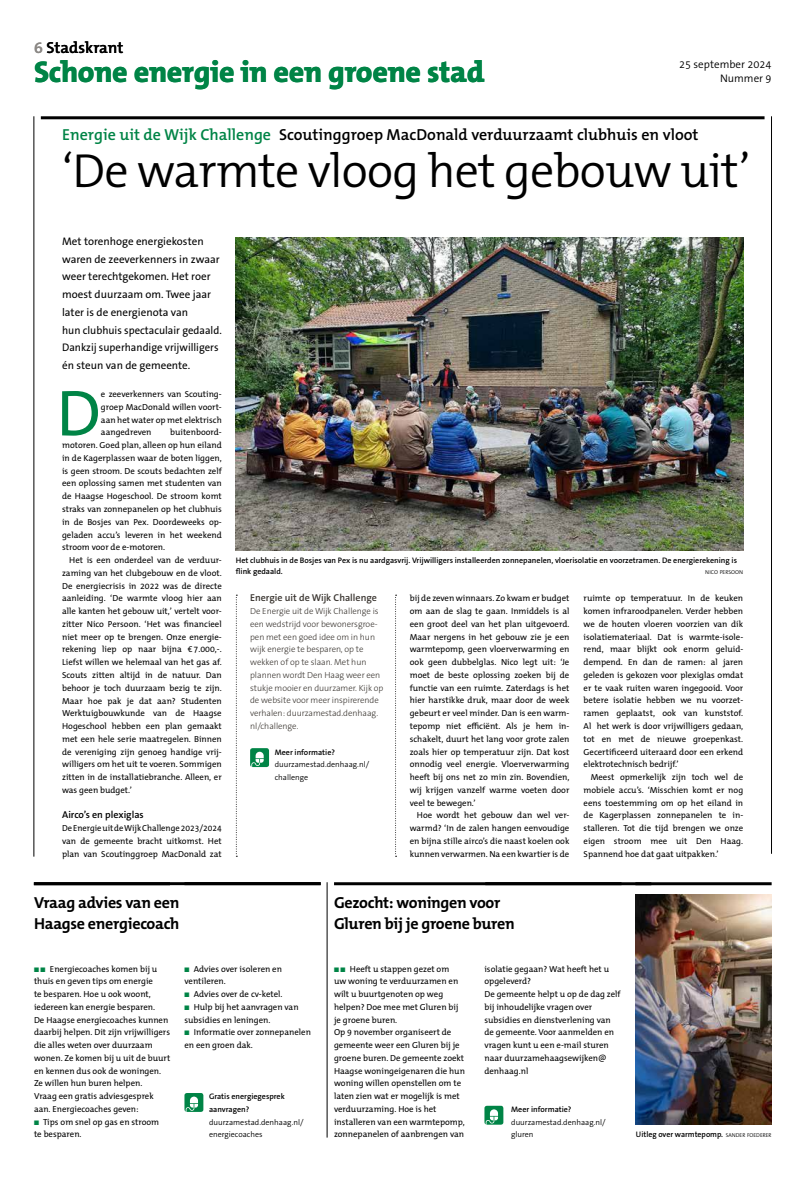
<style>
.page{position:relative;width:806px;height:1180px;background:#fff}
.page>*{position:absolute;margin:0;border:0;box-sizing:border-box;transform-origin:0 0}
.t1{font:65.4px "The Mix B W5 Plain";color:#008446}
.t2{font:300 48px "The Mix B W4";letter-spacing:-.015em;color:#000}
.t3{font:800 30px "The Mix B W8";letter-spacing:-.01em;color:#008446}
.t4{font:600 16px "The Mix B W6";color:#000}
.t5{font:700 16px/21.3px "The Mix B W7";letter-spacing:-.015em;color:#000}
.t6{font:11px/17.7px "The Sans B W5 Plain";color:#000}
.t7{font:300 11px/14.1px "The Sans B W4";color:#000;text-align:right}
.t8{font:600 10px "The Sans B W6";color:#39342f}
.t9{font:600 10px "The Sans B W6";color:#000}
.t10{font:8.8px/12.8px "The Mix B W5 Plain";color:#000;text-align:justify}
.t11{font:300 8.8px/12.8px "The Sans B W3";letter-spacing:-.005em;color:#39342f}
.t12{font:600 8px/10.6px "The Sans B W6";color:#000}
.t13{font:300 8px/12.8px "The Sans B W4";color:#000}
.t14{font:300 5.6px "The Sans B W4";color:#000}
.s1{color:#8c8986}
.s2{color:#008446}
.s3{font-family:"The Sans B W4";font-weight:300;font-size:5.6px}
</style>
<div class="page">
<svg style="left:250px;top:748px;width:19px;height:19px"></svg>
<svg style="left:184px;top:1093px;width:19px;height:18px"></svg>
<hr style="left:34px;top:882px;width:286px;height:3px;background:#000">
<svg style="left:484px;top:1105px;width:19px;height:19px"></svg>
<hr style="left:41px;top:116px;width:723px;height:3px;background:#000">
<hr style="left:770px;top:116px;width:1px;height:737px;background:#000">
<hr style="left:334px;top:882px;width:317px;height:3px;background:#000">
<hr style="left:34px;top:116px;width:1px;height:740px;background:#000">
<hr style="left:635px;top:882px;width:136px;height:3px;background:#000">
<hr style="left:327px;top:882px;width:1px;height:255px;background:#000">
<img style="left:236px;top:237px;width:506px;height:313px">
<svg style="left:236px;top:594px;width:1px;height:262px"></svg>
<svg style="left:395px;top:594px;width:1px;height:262px"></svg>
<img style="left:635px;top:894px;width:136px;height:230px">
<h3 class="t4" style="left:34px;top:38px;width:91px"><span class="s1">6</span> Stadskrant</h3>
<h3 class="t3" style="left:34px;top:52px;width:451px">Schone energie in een groene stad</h3>
<p class="t7" style="left:678px;top:57px;width:94px">25 september 2024<br>Nummer 9</p>
<h3 class="t4" style="left:62px;top:124px;width:637px"><span class="s2">Energie uit de Wijk Challenge</span> Scoutinggroep MacDonald verduurzaamt clubhuis en vloot</h3>
<h2 class="t2" style="left:62px;top:140px;width:689px">‘De warmte vloog het gebouw uit’</h2>
<p class="t6" style="left:62px;top:232px;width:161px">Met torenhoge energiekosten waren de zeeverkenners in zwaar weer terechtgekomen. Het roer moest duurzaam om. Twee jaar later is de energienota van<br>hun clubhuis spectaculair gedaald.<br>Dankzij superhandige vrijwilligers én steun van de gemeente.</p>
<h1 class="t1" style="left:56px;top:371px;width:46px">D</h1>
<p class="t10" style="left:101px;top:388px;width:122px">e zeeverkenners van Scouting&shy;groep MacDonald willen voort&shy;aan het water op met elektrisch aangedreven</p>
<p class="t10" style="left:62px;top:426px;width:161px;text-indent:108px">buitenboord&shy;motoren. Goed plan, alleen op hun eiland in de Kagerplassen waar de boten liggen, is geen stroom. De scouts bedachten zelf een oplossing samen met studenten van de Haagse Hogeschool. De stroom komt straks van zonnepanelen op het clubhuis in de Bosjes van Pex. Doordeweeks op&shy;geladen accu’s leveren in het weekend stroom voor de e-motoren.</p>
<p class="t10" style="left:62px;top:553px;width:161px;text-indent:7px">Het is een onderdeel van de verduur&shy;zaming van het clubgebouw en de vloot.<br>De energiecrisis in 2022 was de directe aanleiding. ‘De warmte vloog hier aan alle kanten het gebouw uit,’ vertelt voor&shy;zitter Nico Persoon. ‘Het was financieel niet meer op te brengen. Onze energie&shy;rekening liep op naar bijna €7.000,-.<br>Liefst willen we helemaal van het gas af.<br>Scouts zitten altijd in de natuur. Dan behoor je toch duurzaam bezig te zijn.<br>Maar hoe pak je dat aan? Studenten Werktuigbouwkunde van de Haagse Hogeschool hebben een plan gemaakt met een hele serie maatregelen. Binnen de vereniging zijn genoeg handige vrij&shy;willigers om het uit te voeren. Sommigen zitten in de installatiebranche. Alleen, er was geen budget.’</p>
<p class="t9" style="left:62px;top:808px;width:83px">Airco’s en plexiglas</p>
<p class="t10" style="left:62px;top:821px;width:161px">De Energie uit de Wijk Challenge 2023/2024 van de gemeente bracht uitkomst. Het plan van Scoutinggroep MacDonald zat</p>
<p class="t12" style="left:236px;top:555px;width:502px">Het clubhuis in de Bosjes van Pex is nu aardgasvrij. Vrijwilligers installeerden zonnepanelen, vloerisolatie en voorzetramen. De energierekening is flink gedaald.</p>
<p class="t14" style="left:704px;top:568px;width:39px">NICO PERSOON</p>
<p class="t8" style="left:250px;top:591px;width:128px">Energie uit de Wijk Challenge</p>
<p class="t11" style="left:250px;top:604px;width:135px">De Energie uit de Wijk Challenge is een wedstrijd voor bewonersgroe&shy;pen met een goed idee om in hun wijk energie te besparen, op te wekken of op te slaan. Met hun plannen wordt Den Haag weer een stukje mooier en duurzamer. Kijk op de website voor meer inspirerende verhalen: duurzamestad.denhaag. nl/challenge.</p>
<p class="t12" style="left:274px;top:746px;width:62px">Meer informatie?</p>
<p class="t13" style="left:274px;top:758px;width:96px">duurzamestad.denhaag.nl/ challenge</p>
<p class="t10" style="left:409px;top:592px;width:161px">bij de zeven winnaars. Zo kwam er budget om aan de slag te gaan. Inmiddels is al een groot deel van het plan uitgevoerd.<br>Maar nergens in het gebouw zie je een warmtepomp, geen vloerverwarming en ook geen dubbelglas. Nico legt uit: ‘Je moet de beste oplossing zoeken bij de functie van een ruimte. Zaterdags is het hier harstikke druk, maar door de week gebeurt er veel minder. Dan is een warm&shy;tepomp niet efficiënt. Als je hem in&shy;schakelt, duurt het lang voor grote zalen zoals hier op temperatuur zijn. Dat kost onnodig veel energie. Vloerverwarming heeft bij ons net zo min zin. Bovendien, wij krijgen vanzelf warme voeten door veel te bewegen.’</p>
<p class="t10" style="left:409px;top:808px;width:161px;text-indent:7px">Hoe wordt het gebouw dan wel ver&shy;warmd? ‘In de zalen hangen eenvoudige en bijna stille airco’s die naast koelen ook kunnen verwarmen. Na een kwartier is de</p>
<p class="t10" style="left:583px;top:592px;width:161px">ruimte op temperatuur. In de keuken komen infraroodpanelen. Verder hebben we de houten vloeren voorzien van dik isolatiemateriaal. Dat is warmte-isole&shy;rend, maar blijkt ook enorm geluid&shy;dempend. En dan de ramen: al jaren geleden is gekozen voor plexiglas omdat er te vaak ruiten waren ingegooid. Voor betere isolatie hebben we nu voorzet&shy;ramen geplaatst, ook van kunststof.<br>Al het werk is door vrijwilligers gedaan, tot en met de nieuwe groepenkast.<br>Gecertificeerd uiteraard door een erkend elektrotechnisch bedrijf.’</p>
<p class="t10" style="left:583px;top:770px;width:161px;text-indent:7px">Meest opmerkelijk zijn toch wel de mobiele accu’s. ‘Misschien komt er nog eens toestemming om op het eiland in de Kagerplassen zonnepanelen te in&shy;stalleren. Tot die tijd brengen we onze eigen stroom mee uit Den Haag.<br>Spannend hoe dat gaat uitpakken.’</p>
<h3 class="t5" style="left:34px;top:891px;width:147px">Vraag advies van een<br>Haagse energiecoach</h3>
<p class="t10" style="left:34px;top:962px;width:138px;text-align:left"><span class="s2">■</span> <span class="s2">■</span> Energiecoaches komen bij u thuis en geven tips om energie<br>te besparen. Hoe u ook woont, iedereen kan energie besparen.<br>De Haagse energiecoaches kunnen daarbij helpen. Dit zijn vrijwilligers die alles weten over duurzaam wonen. Ze komen bij u uit de buurt en kennen dus ook de woningen.<br>Ze willen hun buren helpen.<br>Vraag een gratis adviesgesprek aan. Energiecoaches geven:</p>
<p class="t10" style="left:34px;top:1115px;width:127px"><span class="s2">■</span> Tips om snel op gas en stroom te besparen.</p>
<p class="t10" style="left:184px;top:962px;width:99px"><span class="s2">■</span> Advies over isoleren en ventileren.</p>
<p class="t10" style="left:184px;top:987px;width:99px"><span class="s2">■</span> Advies over de cv-ketel.</p>
<p class="t10" style="left:184px;top:1000px;width:116px"><span class="s2">■</span> Hulp bij het aanvragen van subsidies en leningen.</p>
<p class="t10" style="left:184px;top:1025px;width:128px"><span class="s2">■</span> Informatie over zonnepanelen en een groen dak.</p>
<p class="t12" style="left:209px;top:1089px;width:77px;line-height:12.8px">Gratis energiegesprek aanvragen?</p>
<p class="t13" style="left:209px;top:1115px;width:96px">duurzamestad.denhaag.nl/ energiecoaches</p>
<h3 class="t5" style="left:334px;top:891px;width:182px">Gezocht: woningen voor<br>Gluren bij je groene buren</h3>
<p class="t10" style="left:484px;top:962px;width:137px;text-align:left">isolatie gegaan? Wat heeft het u opgeleverd?<br>De gemeente helpt u op de dag zelf bij inhoudelijke vragen over subsidies en dienstverlening van de gemeente. Voor aanmelden en vragen kunt u een e-mail sturen naar duurzamehaagsewijken@ denhaag.nl</p>
<p class="t10" style="left:334px;top:962px;width:132px;text-align:left"><span class="s2">■</span> <span class="s2">■</span> Heeft u stappen gezet om<br>uw woning te verduurzamen en wilt u buurtgenoten op weg helpen? Doe mee met Gluren bij je groene buren.<br>Op 9 november organiseert de gemeente weer een Gluren bij je groene buren. De gemeente zoekt<br>Haagse woningeigenaren die hun woning willen openstellen om te laten zien wat er mogelijk is met verduurzaming. Hoe is het installeren van een warmtepomp, zonnepanelen of aanbrengen van</p>
<p class="t12" style="left:511px;top:1103px;width:62px">Meer informatie?</p>
<p class="t13" style="left:511px;top:1115px;width:96px">duurzamestad.denhaag.nl/ gluren</p>
<p class="t12" style="left:635px;top:1129px;width:137px">Uitleg over warmtepomp. <span class="s3">SANDER FOEDERER</span></p>
</div>
